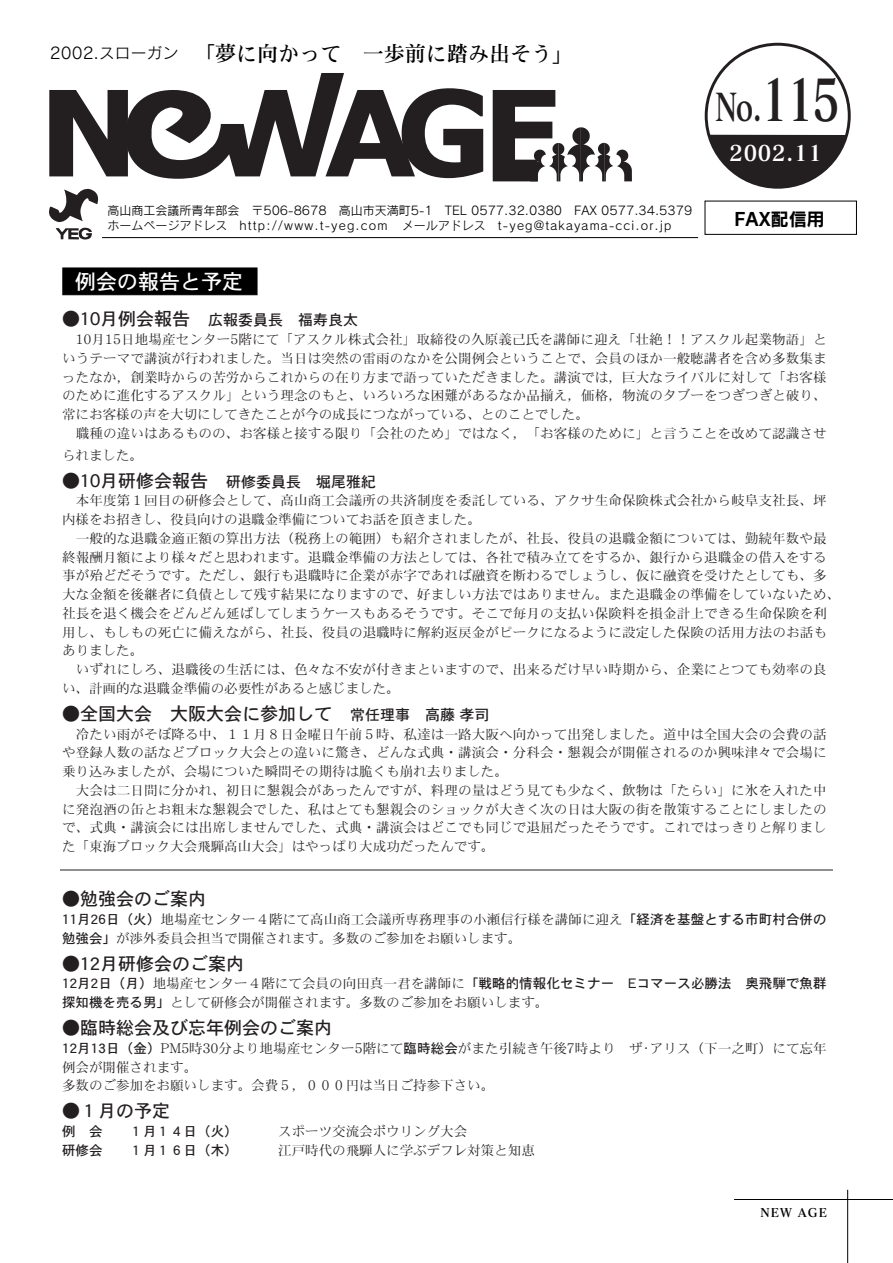
<style>
.page{position:relative;width:893px;height:1263px;background:#fff}
.page>*{position:absolute;margin:0;border:0;box-sizing:border-box;transform-origin:0 0}
.t1{font:37.95px "Matisse CID B";color:#231f20;scale:.74 1}
.t2{font:21.6px "Matisse CID B";color:#fff}
.t3{font:21.15px "DFP Mincho PCID W5";color:#000}
.t4{font:21px "DFPHS Gothic CID W5";color:#fff}
.t5{font:18px "Heisei Kaku Gothic W5";color:#231f20}
.t6{font:18px "Rodin CID B";color:#000}
.t7{font:15px "Heisei Kaku Gothic W5";color:#231f20}
.t8{font:13.5px/18.8px "Heisei Mincho W3";letter-spacing:.01em;color:#231f20}
.t9{font:13.5px "Heisei Kaku Gothic W5";letter-spacing:.005em;color:#231f20}
.t10{font:12px/15px "Rodin CID M";color:#000}
.t11{font:12px "Matisse CID B";letter-spacing:.08em;color:#000}
.s1{font-family:"Rodin CID M";font-size:15.75px}
.s2{font-family:"DFPHS Gothic CID W3"}
.s3{font-size:57px}
.s4{font-size:18px}
.s5{font-size:15px}
.s6{font-family:"Heisei Kaku Gothic W5"}
.s7{font-family:"Heisei Mincho W3"}
</style>
<div class="page">
<hr style="left:734px;top:1199px;width:158px;height:1px;background:#000">
<hr style="left:847px;top:1190px;width:1px;height:73px;background:#000">
<div style="left:704px;top:201px;width:152px;height:34px;border:1px solid #000"></div>
<div style="left:63px;top:268px;width:194px;height:27px;background:#000;border:1px solid #000"></div>
<div style="left:704px;top:43px;width:146px;height:146px;border:3px solid #231f20;border-radius:50%"></div>
<svg style="left:708px;top:135px;width:138px;height:52px"></svg>
<hr style="left:102px;top:237px;width:596px;height:1px;background:#000">
<svg style="left:49px;top:73px;width:434px;height:106px"></svg>
<svg style="left:492px;top:90px;width:140px;height:91px"></svg>
<svg style="left:49px;top:188px;width:49px;height:52px"></svg>
<hr style="left:60px;top:870px;width:772px;height:1px;background:#231f20">
<h3 class="t3" style="left:50px;top:42px;width:525px"><span class="s1">2002.スローガン</span> <span class="s2">「</span>夢に向かって 一歩前に踏み出そう」</h3>
<p class="t10" style="left:107px;top:203px;width:586px">高山商工会議所青年部会 〒506-8678 高山市天満町5-1 TEL 0577.32.0380 FAX 0577.34.5379ホームページアドレス http://www.t-yeg.com メールアドレス t-yeg@takayama-cci.or.jp</p>
<h3 class="t4" style="left:75px;top:270px;width:169px">例会の報告と予定</h3>
<h1 class="t1" style="left:715px;top:84px;width:169px">No.<span class="s3">115</span></h1>
<h2 class="t2" style="left:729px;top:140px;width:94px">2002.11</h2>
<h3 class="t6" style="left:734px;top:207px;width:92px">FAX配信用</h3>
<p class="t7" style="left:62px;top:312px;width:298px"><span class="s4">●10月例会報告</span> 広報委員長 福寿良太</p>
<p class="t8" style="left:62px;top:330px;width:766px;text-align:justify;text-indent:14px">10月15日地場産センター5階にて「アスクル株式会社」取締役の久原義己氏を講師に迎え「壮絶！！アスクル起業物語」というテーマで講演が行われました。当日は突然の雷雨のなかを公開例会ということで、会員のほか一般聴講者を含め多数集まったなか，創業時からの苦労からこれからの在り方まで語っていただきました。講演では，巨大なライバルに対して「お客様のために進化するアスクル」という理念のもと、いろいろな困難があるなか品揃え，価格，物流のタブーをつぎつぎと破り、常にお客様の声を大切にしてきたことが今の成長につながっている、とのことでした。</p>
<p class="t8" style="left:62px;top:422px;width:766px;line-height:21.8px;text-indent:14px">職種の違いはあるものの、お客様と接する限り「会社のため」ではなく，「お客様のために」と言うことを改めて認識させられました。</p>
<h3 class="t5" style="left:62px;top:471px;width:316px">●10月研修会報告 <span class="s5">研修委員長 堀尾雅紀</span></h3>
<p class="t8" style="left:62px;top:491px;width:766px;text-indent:14px">本年度第１回目の研修会として、高山商工会議所の共済制度を委託している、アクサ生命保険株式会社から岐阜支社長、坪内様をお招きし、役員向けの退職金準備についてお話を頂きました。</p>
<p class="t8" style="left:62px;top:529px;width:779px;text-indent:14px">一般的な退職金適正額の算出方法（税務上の範囲）も紹介されましたが、社長、役員の退職金額については、勤続年数や最終報酬月額により様々だと思われます。退職金準備の方法としては、各社で積み立てをするか、銀行から退職金の借入をする事が殆どだそうです。ただし、銀行も退職時に企業が赤字であれば融資を断わるでしょうし、仮に融資を受けたとしても、多大な金額を後継者に負債として残す結果になりますので、好ましい方法ではありません。また退職金の準備をしていないため、社長を退く機会をどんどん延ばしてしまうケースもあるそうです。そこで毎月の支払い保険料を損金計上できる生命保険を利用し、もしもの死亡に備えながら、社長、役員の退職時に解約返戻金がピークになるように設定した保険の活用方法のお話もありました。</p>
<p class="t8" style="left:62px;top:660px;width:766px;text-indent:14px">いずれにしろ、退職後の生活には、色々な不安が付きまといますので、出来るだけ早い時期から、企業にとつても効率の良い、計画的な退職金準備の必要性があると感じました。</p>
<h3 class="t5" style="left:62px;top:704px;width:429px">●全国大会 大阪大会に参加して <span class="s5">常任理事 高藤孝司</span></h3>
<p class="t8" style="left:62px;top:724px;width:766px;text-align:justify;text-indent:14px">冷たい雨がそぼ降る中、１１月８日金曜日午前５時、私達は一路大阪へ向かって出発しました。道中は全国大会の会費の話や登録人数の話などブロック大会との違いに驚き、どんな式典・講演会・分科会・懇親会が開催されるのか興味津々で会場に乗り込みましたが、会場についた瞬間その期待は脆くも崩れ去りました。</p>
<p class="t8" style="left:62px;top:781px;width:766px;text-align:justify;text-indent:14px">大会は二日間に分かれ、初日に懇親会があったんですが、料理の量はどう見ても少なく、飲物は「たらい」に氷を入れた中に発泡酒の缶とお粗末な懇親会でした、私はとても懇親会のショックが大きく次の日は大阪の街を散策することにしましたので、式典・講演会には出席しませんでした、式典・講演会はどこでも同じで退屈だったそうです。これではっきりと解りました「東海ブロック大会飛騨高山大会」はやっぱり大成功だったんです。</p>
<h3 class="t5" style="left:62px;top:890px;width:145px">●勉強会のご案内</h3>
<p class="t8" style="left:62px;top:910px;width:766px"><span class="s6">11月26日（火）</span>地場産センター４階にて高山商工会議所専務理事の小瀬信行様を講師に迎え<span class="s6">「経済を基盤とする市町村合併の勉強会」</span>が渉外委員会担当で開催されます。多数のご参加をお願いします。</p>
<h3 class="t5" style="left:62px;top:954px;width:184px">●12月研修会のご案内</h3>
<p class="t9" style="left:62px;top:977px;width:766px">12月2日（月）<span class="s7">地場産センター４階にて会員の向田真一君を講師に</span>「戦略的情報化セミナー Eコマース必勝法 奥飛騨で魚群</p>
<p class="t8" style="left:62px;top:993px;width:488px"><span class="s6">探知機を売る男」</span>として研修会が開催されます。多数のご参加をお願いします。</p>
<h3 class="t5" style="left:62px;top:1019px;width:271px">●臨時総会及び忘年例会のご案内</h3>
<p class="t8" style="left:62px;top:1039px;width:766px"><span class="s6">12月13日（金）</span>PM5時30分より地場産センター5階にて<span class="s6">臨時総会</span>がまた引続き午後7時より ザ･アリス（下一之町）にて忘年例会が開催されます。<br>多数のご参加をお願いします。会費５，０００円は当日ご持参下さい。</p>
<h3 class="t5" style="left:62px;top:1102px;width:109px">●１月の予定</h3>
<p class="t9" style="left:62px;top:1125px;width:42px">例 会</p>
<p class="t9" style="left:130px;top:1125px;width:109px">１月１４日（火）</p>
<p class="t8" style="left:278px;top:1122px;width:191px">スポーツ交流会ボウリング大会</p>
<p class="t9" style="left:62px;top:1143px;width:42px">研修会</p>
<p class="t9" style="left:130px;top:1143px;width:109px">１月１６日（木）</p>
<p class="t8" style="left:278px;top:1141px;width:258px">江戸時代の飛騨人に学ぶデフレ対策と知恵</p>
<p class="t11" style="left:760px;top:1205px;width:68px">NEW AGE</p>
</div>
